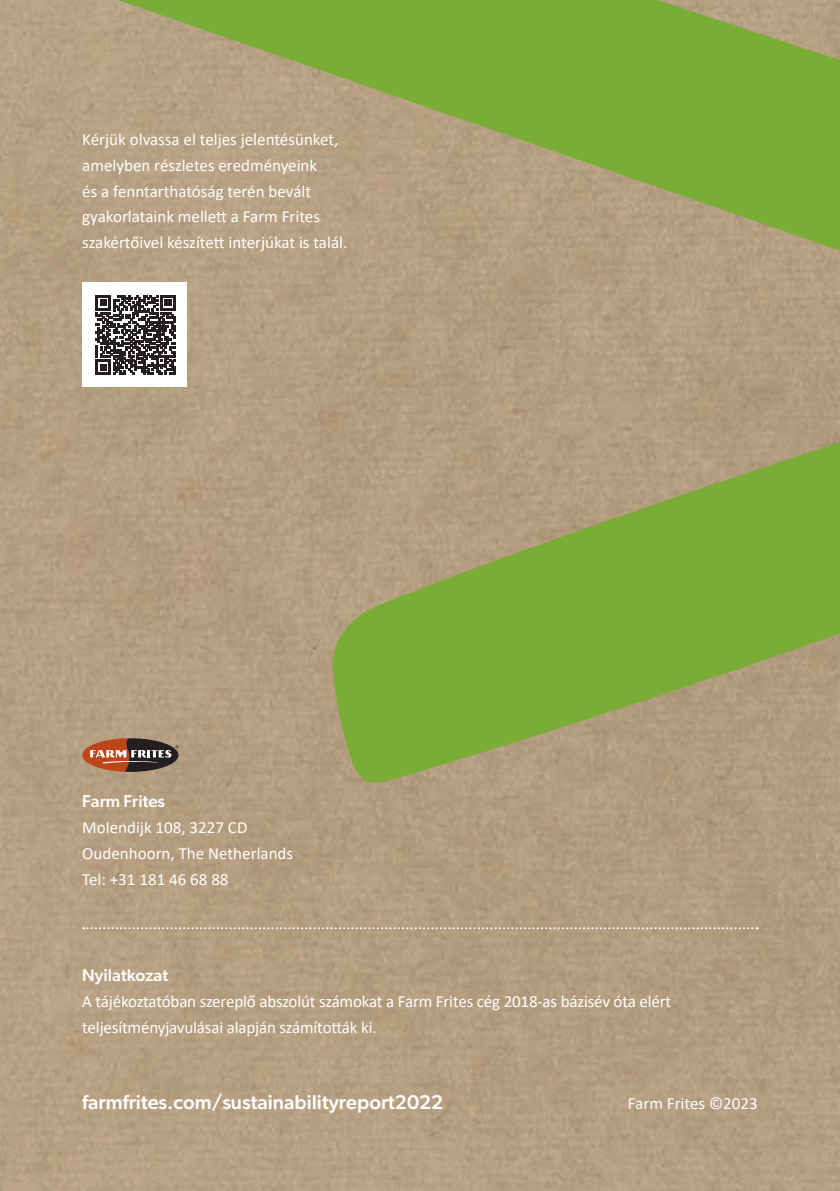
<style>
.page{position:relative;width:840px;height:1191px;background:#fff}
.page>*{position:absolute;margin:0;border:0;box-sizing:border-box;transform-origin:0 0}
.t1{font:500 20px "Gibson";color:#fff}
.t2{font:17px/25.8px "Calibri";letter-spacing:-.005em;color:#fff}
.t3{font:500 17px "Gibson";color:#fff}
</style>
<div class="page">
<div style="left:0;top:255px;width:839px;height:936px;background:#b59e80"></div>
<svg style="left:330px;top:329px;width:509px;height:455px;background:#9ca361"></svg>
<svg style="left:0;top:0;width:839px;height:255px;background:#9ea564"></svg>
<svg style="left:82px;top:738px;width:97px;height:34px;background:#8c614d"></svg>
<div style="left:82px;top:282px;width:105px;height:105px;background:#fff"></div>
<svg style="left:96px;top:295px;width:79px;height:80px"></svg>
<svg style="left:83px;top:927px;width:674px;height:2px"></svg>
<p class="t2" style="left:82px;top:126px;width:266px">Kérjük olvassa el teljes jelentésünket, amelyben részletes eredményeink<br>és a fenntarthatóság terén bevált gyakorlataink mellett a Farm Frites szakértőivel készített interjúkat is talál.</p>
<p class="t3" style="left:82px;top:791px;width:84px">Farm Frites</p>
<p class="t2" style="left:82px;top:814px;width:212px">Molendijk 108, 3227 CD<br>Oudenhoorn, The Netherlands<br>Tel: +31 181 46 68 88</p>
<p class="t3" style="left:82px;top:965px;width:87px">Nyilatkozat</p>
<p class="t2" style="left:82px;top:988px;width:590px">A tájékoztatóban szereplő abszolút számokat a Farm Frites cég 2018-as bázisév óta elért teljesítményjavulásai alapján számították ki.</p>
<p class="t1" style="left:82px;top:1089px;width:362px">farmfrites.com/sustainabilityreport2022</p>
<p class="t2" style="left:627px;top:1089px;width:131px">Farm Frites ©2023</p>
</div>
